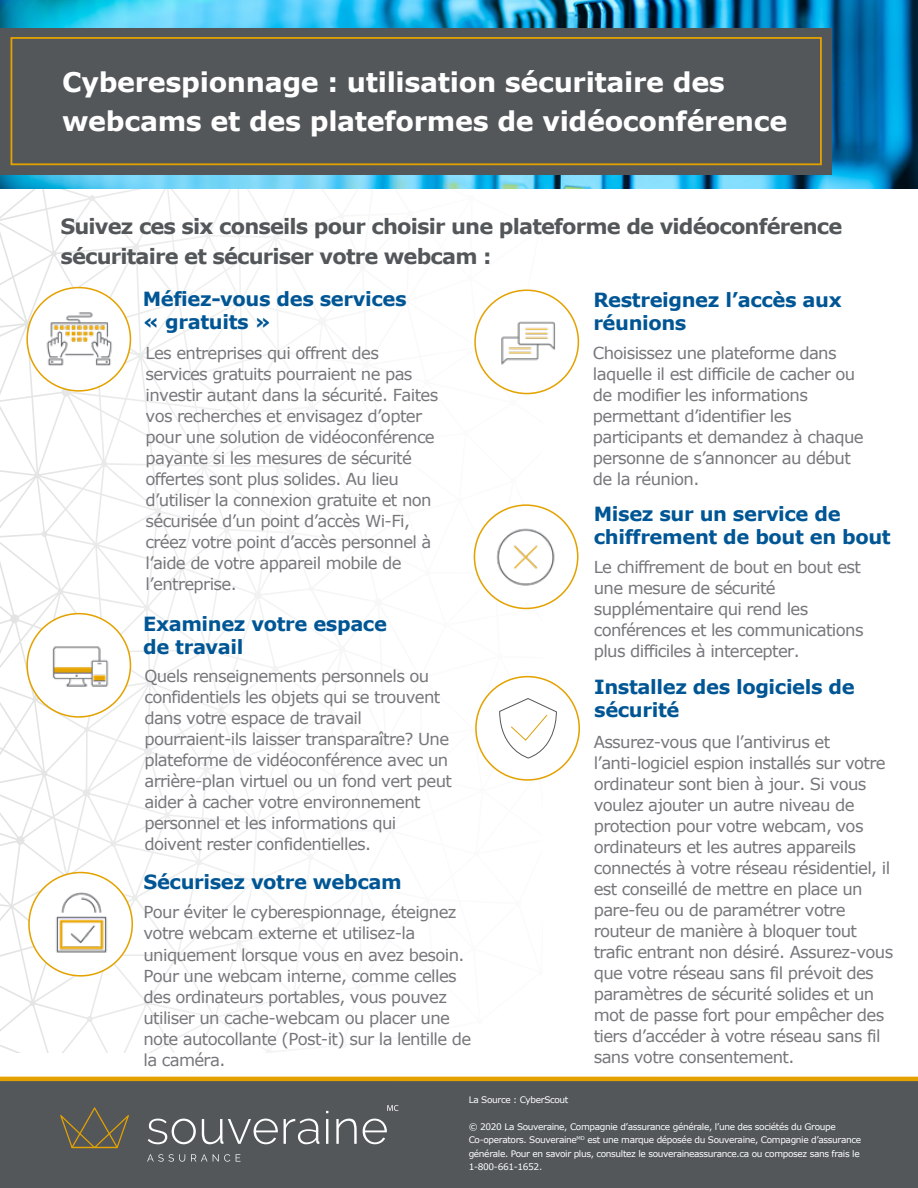
<style>
.page{position:relative;width:918px;height:1188px;background:#fff}
.page>*{position:absolute;margin:0;border:0;box-sizing:border-box;transform-origin:0 0}
.t1{font:700 27px/39px "Verdana";letter-spacing:-.01em;color:#fff}
.t2{font:700 21px/30px "Verdana";letter-spacing:-.04em;color:#53575a}
.t3{font:700 19.5px/23.4px "Verdana";letter-spacing:-.02em;color:#005695}
.t4{font:16.5px/21px "Verdana";letter-spacing:-.04em;color:#76777b}
.t5{font:9px/13.5px "Verdana";letter-spacing:-.04em;color:#fff}
</style>
<div class="page">
<svg style="left:0;top:188px;width:584px;height:865px"></svg>
<img style="left:0;top:0;width:918px;height:188px">
<div style="left:0;top:1077px;width:918px;height:111px;background:#53575a"></div>
<hr style="left:0;top:1077px;width:918px;height:4px;background:#e4a200">
<div style="left:0;top:28px;width:831px;height:147px;background:#53575a"></div>
<div style="left:11px;top:37px;width:811px;height:128px;border:2px solid #e4a200"></div>
<div style="left:475px;top:290px;width:103px;height:104px;background:#fff;border-radius:50%"></div>
<div style="left:474px;top:289px;width:105px;height:105px;border:2px solid #e4a200;border-radius:50%"></div>
<img style="left:487px;top:303px;width:80px;height:80px">
<svg style="left:29px;top:873px;width:103px;height:103px"></svg>
<div style="left:28px;top:872px;width:105px;height:105px;border:2px solid #e4a200;border-radius:50%"></div>
<img style="left:35px;top:876px;width:94px;height:94px">
<div style="left:476px;top:677px;width:103px;height:103px;background:#fff;border-radius:50%"></div>
<div style="left:475px;top:676px;width:105px;height:105px;border:2px solid #e4a200;border-radius:50%"></div>
<svg style="left:499px;top:698px;width:58px;height:61px"></svg>
<div style="left:27px;top:288px;width:103px;height:103px;background:#fff;border-radius:50%"></div>
<div style="left:26px;top:287px;width:105px;height:105px;border:2px solid #e4a200;border-radius:50%"></div>
<img style="left:38px;top:297px;width:81px;height:81px">
<div style="left:27px;top:614px;width:103px;height:103px;background:#fff;border-radius:50%"></div>
<div style="left:26px;top:613px;width:105px;height:105px;border:2px solid #e4a200;border-radius:50%"></div>
<img style="left:41px;top:626px;width:77px;height:77px">
<div style="left:474px;top:504px;width:105px;height:105px;border:2px solid #e4a200;border-radius:50%"></div>
<img style="left:479px;top:508px;width:96px;height:97px">
<svg style="left:60px;top:1107px;width:69px;height:41px"></svg>
<svg style="left:148px;top:1119px;width:48px;height:25px"></svg>
<svg style="left:202px;top:1119px;width:76px;height:25px"></svg>
<svg style="left:284px;top:1119px;width:35px;height:25px"></svg>
<hr style="left:326px;top:1119px;width:2px;height:25px;background:#fff">
<svg style="left:336px;top:1119px;width:21px;height:25px"></svg>
<svg style="left:363px;top:1119px;width:24px;height:25px"></svg>
<svg style="left:147px;top:1154px;width:38px;height:8px"></svg>
<svg style="left:191px;top:1154px;width:39px;height:8px"></svg>
<svg style="left:236px;top:1154px;width:5px;height:8px"></svg>
<svg style="left:387px;top:1105px;width:11px;height:6px"></svg>
<h1 class="t1" style="left:62px;top:62px;width:727px">Cyberespionnage : utilisation sécuritaire des webcams et des plateformes de vidéoconférence</h1>
<p class="t2" style="left:60px;top:211px;width:783px">Suivez ces six conseils pour choisir une plateforme de vidéoconférence sécuritaire et sécuriser votre webcam :</p>
<p class="t3" style="left:143px;top:287px;width:265px">Méfiez-vous des services « gratuits »</p>
<p class="t4" style="left:146px;top:342px;width:294px">Les entreprises qui offrent des services gratuits pourraient ne pas investir autant dans la sécurité. Faites vos recherches et envisagez d’opter pour une solution de vidéoconférence payante si les mesures de sécurité offertes sont plus solides. Au lieu d’utiliser la connexion gratuite et non sécurisée d’un point d’accès Wi-Fi, créez votre point d’accès personnel à l’aide de votre appareil mobile de l’entreprise.</p>
<p class="t3" style="left:143px;top:611px;width:245px">Examinez votre espace de travail</p>
<p class="t4" style="left:144px;top:665px;width:309px">Quels renseignements personnels ou confidentiels les objets qui se trouvent dans votre espace de travail pourraient-ils laisser transparaître? Une plateforme de vidéoconférence avec un arrière-plan virtuel ou un fond vert peut aider à cacher votre environnement personnel et les informations qui doivent rester confidentielles.</p>
<p class="t3" style="left:144px;top:870px;width:260px">Sécurisez votre webcam</p>
<p class="t4" style="left:144px;top:902px;width:329px">Pour éviter le cyberespionnage, éteignez votre webcam externe et utilisez-la uniquement lorsque vous en avez besoin.<br>Pour une webcam interne, comme celles des ordinateurs portables, vous pouvez utiliser un cache-webcam ou placer une note autocollante (Post-it) sur la lentille de la caméra.</p>
<p class="t3" style="left:593px;top:287px;width:250px">Restreignez l’accès aux réunions</p>
<p class="t4" style="left:593px;top:343px;width:272px">Choisissez une plateforme dans laquelle il est difficile de cacher ou de modifier les informations permettant d’identifier les participants et demandez à chaque personne de s’annoncer au début de la réunion.</p>
<p class="t3" style="left:594px;top:502px;width:299px">Misez sur un service de chiffrement de bout en bout</p>
<p class="t4" style="left:594px;top:556px;width:271px">Le chiffrement de bout en bout est une mesure de sécurité supplémentaire qui rend les conférences et les communications plus difficiles à intercepter.</p>
<p class="t3" style="left:594px;top:674px;width:262px">Installez des logiciels de sécurité</p>
<p class="t4" style="left:594px;top:731px;width:301px">Assurez-vous que l’antivirus et l’anti-logiciel espion installés sur votre ordinateur sont bien à jour. Si vous voulez ajouter un autre niveau de protection pour votre webcam, vos ordinateurs et les autres appareils connectés à votre réseau résidentiel, il est conseillé de mettre en place un pare-feu ou de paramétrer votre routeur de manière à bloquer tout trafic entrant non désiré. Assurez-vous que votre réseau sans fil prévoit des paramètres de sécurité solides et un mot de passe fort pour empêcher des tiers d’accéder à votre réseau sans fil sans votre consentement.</p>
<p class="t5" style="left:469px;top:1093px;width:101px">La Source : CyberScout</p>
<p class="t5" style="left:469px;top:1120px;width:394px">© 2020 La Souveraine, Compagnie d’assurance générale, l’une des sociétés du Groupe Co-operators. Souveraine<sup>MD</sup> est une marque déposée du Souveraine, Compagnie d’assurance générale. Pour en savoir plus, consultez le souveraineassurance.ca ou composez sans frais le 1-800-661-1652.</p>
</div>
